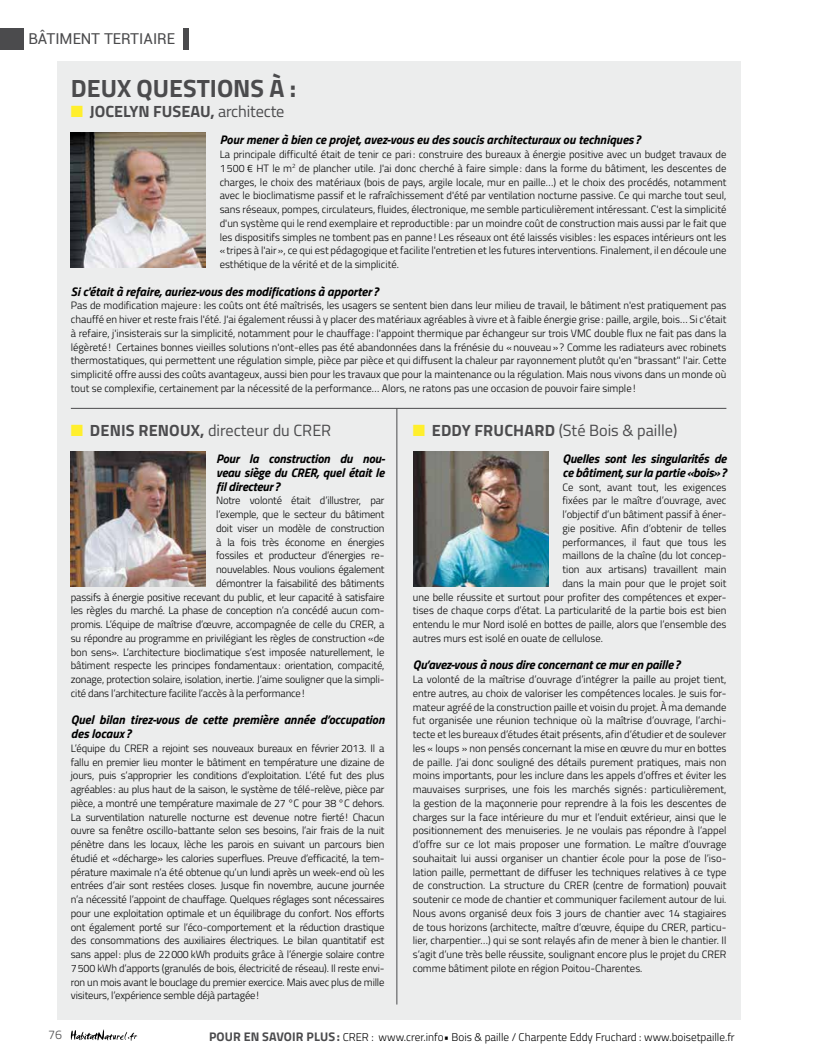
<style>
.page{position:relative;width:815px;height:1063px;background:#fff}
.page>*{position:absolute;margin:0;border:0;box-sizing:border-box;transform-origin:0 0}
.t1{font:700 25px "Titillium Web";color:#4b4b4d}
.t2{font:16.25px "Titillium Web";color:#4b4b4d}
.t3{font:700 16.25px "Titillium Web";color:#4b4b4d}
.t4{font:15px "Roboto";color:#4b4b4d}
.t5{font:italic 700 12.5px/13.8px "Titillium Web";color:#000}
.t6{font:300 12.5px "Titillium Web";color:#4b4b4d}
.t7{font:300 11.25px "Titillium Web";color:#000}
.t8{font:300 10.62px/13.8px "Titillium Web";letter-spacing:-.015em;color:#000;text-align:justify}
.s1{color:#ffef2d}
.s2{font-weight:400}
.s3{font-weight:700}
.s4{font-weight:700;font-size:12.5px;color:#4b4b4d}
</style>
<div class="page">
<div style="left:57px;top:62px;width:684px;height:353px;background:#eceded"></div>
<div style="left:57px;top:403px;width:684px;height:617px;background:#eceded"></div>
<img style="left:71px;top:133px;width:135px;height:135px">
<img style="left:71px;top:452px;width:135px;height:134px">
<img style="left:414px;top:452px;width:134px;height:134px">
<hr style="left:71px;top:408px;width:655px;height:1px;background:#4b4b4d">
<hr style="left:397px;top:408px;width:1px;height:597px;background:#4b4b4d">
<div style="left:0;top:28px;width:24px;height:22px;background:#4b4b4d"></div>
<div style="left:183px;top:28px;width:6px;height:22px;background:#4b4b4d"></div>
<svg style="left:71px;top:1029px;width:66px;height:12px"></svg>
<h3 class="t4" style="left:28px;top:28px;width:148px">BÂTIMENT TERTIAIRE</h3>
<h1 class="t1" style="left:71px;top:69px;width:227px">DEUX QUESTIONS À :</h1>
<h2 class="t3" style="left:71px;top:99px;width:215px"><span class="s1">■</span> JOCELYN FUSEAU, <span class="s2">architecte</span></h2>
<p class="t5" style="left:220px;top:132px;width:422px">Pour mener à bien ce projet, avez-vous eu des soucis architecturaux ou techniques ?</p>
<p class="t8" style="left:220px;top:147px;width:508px">La principale difficulté était de tenir ce pari : construire des bureaux à énergie positive avec un budget travaux de 1500 € HT le m<sup>2</sup> de plancher utile. J'ai donc cherché à faire simple: dans la forme du bâtiment, les descentes de charges, le choix des matériaux (bois de pays, argile locale, mur en paille…) et le choix des procédés, notamment avec le bioclimatisme passif et le rafraîchissement d'été par ventilation nocturne passive. Ce qui marche tout seul, sans réseaux, pompes, circulateurs, fluides, électronique, me semble particulièrement intéressant. C'est la simplicité d'un système qui le rend exemplaire et reproductible: par un moindre coût de construction mais aussi par le fait que les dispositifs simples ne tombent pas en panne! Les réseaux ont été laissés visibles : les espaces intérieurs ont les «tripes à l'air», ce qui est pédagogique et facilite l'entretien et les futures interventions. Finalement, il en découle une esthétique de la vérité et de la simplicité.</p>
<p class="t5" style="left:71px;top:284px;width:309px">Si c'était à refaire, auriez-vous des modifications à apporter ?</p>
<p class="t8" style="left:71px;top:298px;width:657px">Pas de modification majeure: les coûts ont été maîtrisés, les usagers se sentent bien dans leur milieu de travail, le bâtiment n'est pratiquement pas chauffé en hiver et reste frais l'été. J'ai également réussi à y placer des matériaux agréables à vivre et à faible énergie grise: paille, argile, bois… Si c'était à refaire, j'insisterais sur la simplicité, notamment pour le chauffage: l'appoint thermique par échangeur sur trois VMC double flux ne fait pas dans la légèreté! Certaines bonnes vieilles solutions n'ont-elles pas été abandonnées dans la frénésie du «nouveau»? Comme les radiateurs avec robinets thermostatiques, qui permettent une régulation simple, pièce par pièce et qui diffusent la chaleur par rayonnement plutôt qu'en "brassant" l'air. Cette simplicité offre aussi des coûts avantageux, aussi bien pour les travaux que pour la maintenance ou la régulation. Mais nous vivons dans un monde où tout se complexifie, certainement par la nécessité de la performance… Alors, ne ratons pas une occasion de pouvoir faire simple!</p>
<h2 class="t2" style="left:71px;top:418px;width:262px"><span class="s1">■</span> <span class="s3">DENIS RENOUX,</span> directeur du CRER</h2>
<p class="t5" style="left:216px;top:451px;width:171px;text-align:justify">Pour la construction du nou&shy;veau siège du CRER, quel était le fil directeur?</p>
<p class="t8" style="left:216px;top:493px;width:170px">Notre volonté était d’illustrer, par</p>
<p class="t8" style="left:216px;top:507px;width:170px">l’exemple, que le secteur du bâtiment</p>
<p class="t8" style="left:216px;top:521px;width:170px">doit viser un modèle de construction</p>
<p class="t8" style="left:216px;top:535px;width:170px">à la fois très économe en énergies</p>
<p class="t8" style="left:216px;top:548px;width:170px">fossiles et producteur d’énergies re-</p>
<p class="t8" style="left:216px;top:562px;width:170px">nouvelables. Nous voulions également</p>
<p class="t8" style="left:216px;top:576px;width:170px">démontrer la faisabilité des bâtiments</p>
<p class="t8" style="left:71px;top:590px;width:315px">passifs à énergie positive recevant du public, et leur capacité à satisfaire</p>
<p class="t8" style="left:71px;top:603px;width:315px">les règles du marché. La phase de conception n’a concédé aucun com-</p>
<p class="t8" style="left:71px;top:617px;width:315px">promis. L’équipe de maîtrise d’œuvre, accompagnée de celle du CRER, a</p>
<p class="t8" style="left:71px;top:631px;width:315px">su répondre au programme en privilégiant les règles de construction «de</p>
<p class="t8" style="left:71px;top:645px;width:315px">bon sens». L’architecture bioclimatique s’est imposée naturellement, le</p>
<p class="t8" style="left:71px;top:658px;width:315px">bâtiment respecte les principes fondamentaux: orientation, compacité,</p>
<p class="t8" style="left:71px;top:672px;width:315px">zonage, protection solaire, isolation, inertie. J’aime souligner que la simpli-</p>
<p class="t8" style="left:71px;top:686px;width:235px">cité dans l’architecture facilite l’accès à la performance!</p>
<p class="t5" style="left:71px;top:712px;width:315px">Quel bilan tirez-vous de cette première année d’occupation des locaux ?</p>
<p class="t8" style="left:71px;top:741px;width:315px">L’équipe du CRER a rejoint ses nouveaux bureaux en février 2013. Il a fallu en premier lieu monter le bâtiment en température une dizaine de jours, puis s’approprier les conditions d’exploitation. L’été fut des plus agréables: au plus haut de la saison, le système de télé-relève, pièce par pièce, a montré une température maximale de 27 °C pour 38 °C dehors.<br>La surventilation naturelle nocturne est devenue notre fierté! Chacun ouvre sa fenêtre oscillo-battante selon ses besoins, l’air frais de la nuit pénètre dans les locaux, lèche les parois en suivant un parcours bien étudié et «décharge» les calories superflues. Preuve d’efficacité, la tem&shy;pérature maximale n’a été obtenue qu’un lundi après un week-end où les entrées d’air sont restées closes. Jusque fin novembre, aucune journée n’a nécessité l’appoint de chauffage. Quelques réglages sont nécessaires pour une exploitation optimale et un équilibrage du confort. Nos efforts ont également porté sur l’éco-comportement et la réduction drastique des consommations des auxiliaires électriques. Le bilan quantitatif est sans appel: plus de 22000 kWh produits grâce à l’énergie solaire contre 7500 kWh d’apports (granulés de bois, électricité de réseau). Il reste envi&shy;ron un mois avant le bouclage du premier exercice. Mais avec plus de mille visiteurs, l’expérience semble déjà partagée!</p>
<h2 class="t2" style="left:413px;top:418px;width:266px"><span class="s1">■</span> <span class="s3">EDDY FRUCHARD</span> (Sté Bois &amp; paille)</h2>
<p class="t5" style="left:562px;top:451px;width:165px">Quelles sont les singularités de ce bâtiment, sur la partie «bois»?</p>
<p class="t8" style="left:562px;top:480px;width:165px">Ce sont, avant tout, les exigences</p>
<p class="t8" style="left:562px;top:493px;width:165px">fixées par le maître d’ouvrage, avec</p>
<p class="t8" style="left:562px;top:507px;width:165px">l’objectif d’un bâtiment passif à éner-</p>
<p class="t8" style="left:562px;top:521px;width:165px">gie positive. Afin d’obtenir de telles</p>
<p class="t8" style="left:562px;top:535px;width:165px">performances, il faut que tous les</p>
<p class="t8" style="left:562px;top:548px;width:165px">maillons de la chaîne (du lot concep-</p>
<p class="t8" style="left:562px;top:562px;width:165px">tion aux artisans) travaillent main</p>
<p class="t8" style="left:562px;top:576px;width:165px">dans la main pour que le projet soit</p>
<p class="t8" style="left:413px;top:590px;width:315px">une belle réussite et surtout pour profiter des compétences et exper-</p>
<p class="t8" style="left:413px;top:603px;width:315px">tises de chaque corps d’état. La particularité de la partie bois est bien</p>
<p class="t8" style="left:413px;top:617px;width:315px">entendu le mur Nord isolé en bottes de paille, alors que l’ensemble des</p>
<p class="t8" style="left:413px;top:631px;width:192px">autres murs est isolé en ouate de cellulose.</p>
<p class="t5" style="left:413px;top:657px;width:269px">Qu’avez-vous à nous dire concernant ce mur en paille?</p>
<p class="t8" style="left:413px;top:672px;width:315px">La volonté de la maîtrise d’ouvrage d’intégrer la paille au projet tient, entre autres, au choix de valoriser les compétences locales. Je suis for&shy;mateur agréé de la construction paille et voisin du projet. À ma demande fut organisée une réunion technique où la maîtrise d’ouvrage, l’archi&shy;tecte et les bureaux d’études était présents, afin d’étudier et de soulever les « loups » non pensés concernant la mise en œuvre du mur en bottes de paille. J’ai donc souligné des détails purement pratiques, mais non moins importants, pour les inclure dans les appels d’offres et éviter les mauvaises surprises, une fois les marchés signés : particulièrement, la gestion de la maçonnerie pour reprendre à la fois les descentes de charges sur la face intérieure du mur et l’enduit extérieur, ainsi que le positionnement des menuiseries. Je ne voulais pas répondre à l’appel d’offre sur ce lot mais proposer une formation. Le maître d’ouvrage souhaitait lui aussi organiser un chantier école pour la pose de l’iso&shy;lation paille, permettant de diffuser les techniques relatives à ce type de construction. La structure du CRER (centre de formation) pouvait soutenir ce mode de chantier et communiquer facilement autour de lui.<br>Nous avons organisé deux fois 3 jours de chantier avec 14 stagiaires de tous horizons (architecte, maître d’œuvre, équipe du CRER, particu&shy;lier, charpentier…) qui se sont relayés afin de mener à bien le chantier. Il s’agit d’une très belle réussite, soulignant encore plus le projet du CRER comme bâtiment pilote en région Poitou-Charentes.</p>
<p class="t6" style="left:48px;top:1026px;width:16px">76</p>
<p class="t7" style="left:209px;top:1028px;width:527px"><span class="s4">POUR EN SAVOIR PLUS:</span> CRER : www.crer.info• Bois &amp; paille / Charpente Eddy Fruchard : www.boisetpaille.fr</p>
</div>
